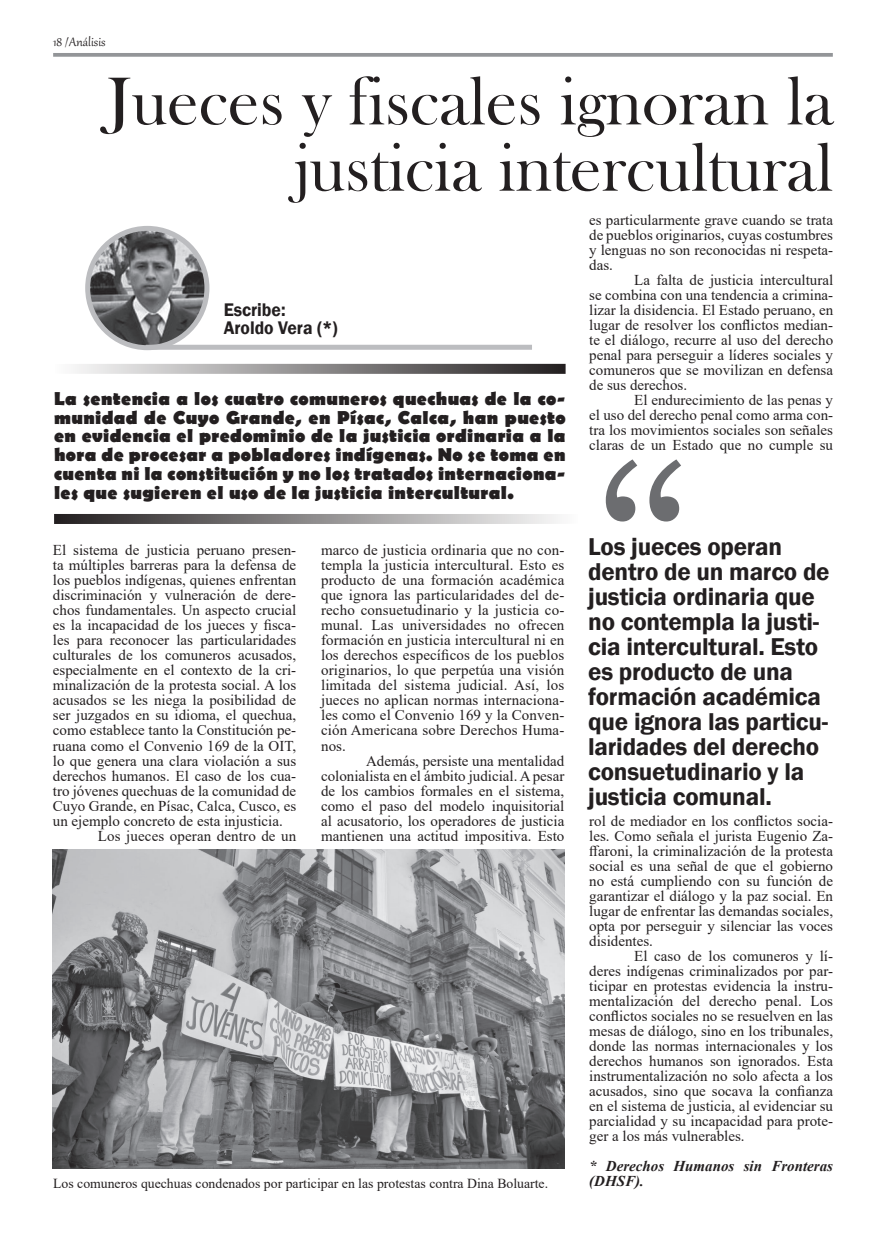
<style>
.page{position:relative;width:886px;height:1241px;background:#fff}
.page>*{position:absolute;margin:0;border:0;box-sizing:border-box;transform-origin:0 0}
.t1{font:208.75px "Century Schlbk Cyrillic BT";color:#6c6d70}
.t2{font:70px/66.2px "Bask Old Face";color:#231f20;text-align:right}
.t3{font:600 25px/25px "Franklin Gothic";letter-spacing:-.01em;color:#231f20}
.t4{font:700 18.75px/18.8px "Berlin Sans FB";letter-spacing:.02em;color:#231f20;text-align:justify}
.t5{font:600 18.75px "Franklin Gothic";color:#231f20;scale:.94 1}
.t6{font:15px/15px "Times New Roman";color:#231f20;text-align:justify}
.t7{font:italic 700 15px/15px "Times New Roman";color:#231f20}
.t8{font:15px "Gabriola";color:#231f20}
.t9{font:13.75px "Times New Roman";color:#231f20}
</style>
<div class="page">
<svg style="left:53px;top:53px;width:780px;height:4px;background:#9a9c9e"></svg>
<img style="left:53px;top:849px;width:511px;height:319px">
<img style="left:88px;top:228px;width:119px;height:119px;border-radius:60px">
<div style="left:85px;top:226px;width:124px;height:124px;border:5px solid #bcbdc0;border-radius:50%"></div>
<div style="left:146px;top:345px;width:386px;height:5px;background:#bcbdc0"></div>
<svg style="left:54px;top:514px;width:504px;height:10px;background:#8b8989"></svg>
<svg style="left:75px;top:364px;width:490px;height:10px;background:#8d8b8b"></svg>
<p class="t8" style="left:53px;top:32px;width:54px">18 /Análisis</p>
<p class="t2" style="left:108px;top:70px;width:727px">Jueces y fiscales ignoran la justicia intercultural</p>
<p class="t5" style="left:224px;top:297px;width:67px">Escribe:</p>
<p class="t5" style="left:224px;top:316px;width:123px">Aroldo Vera (*)</p>
<p class="t4" style="left:54px;top:390px;width:513px">La sentencia a los cuatro comuneros quechuas de la co&shy;munidad de Cuyo Grande, en Písac, Calca, han puesto en evidencia el predominio de la justicia ordinaria a la hora de procesar a pobladores indígenas. No se toma en cuenta ni la constitución y no los tratados internaciona&shy;les que sugieren el uso de la justicia intercultural.</p>
<p class="t6" style="left:53px;top:542px;width:245px">El sistema de justicia peruano presen&shy;ta múltiples barreras para la defensa de los pueblos indígenas, quienes enfrentan discriminación y vulneración de dere&shy;chos fundamentales. Un aspecto crucial es la incapacidad de los jueces y fisca&shy;les para reconocer las particularidades culturales de los comuneros acusados, especialmente en el contexto de la cri&shy;minalización de la protesta social. A los acusados se les niega la posibilidad de ser juzgados en su idioma, el quechua, como establece tanto la Constitución pe&shy;ruana como el Convenio 169 de la OIT, lo que genera una clara violación a sus derechos humanos. El caso de los cua&shy;tro jóvenes quechuas de la comunidad de Cuyo Grande, en Písac, Calca, Cusco, es un ejemplo concreto de esta injusticia.</p>
<p class="t6" style="left:98px;top:827px;width:200px">Los jueces operan dentro de un</p>
<p class="t6" style="left:321px;top:542px;width:245px">marco de justicia ordinaria que no con&shy;templa la justicia intercultural. Esto es producto de una formación académica que ignora las particularidades del de&shy;recho consuetudinario y la justicia co&shy;munal. Las universidades no ofrecen formación en justicia intercultural ni en los derechos específicos de los pueblos originarios, lo que perpetúa una visión limitada del sistema judicial. Así, los jueces no aplican normas internaciona&shy;les como el Convenio 169 y la Conven&shy;ción Americana sobre Derechos Huma&shy;nos.</p>
<p class="t6" style="left:321px;top:752px;width:245px;text-indent:45px">Además, persiste una mentalidad colonialista en el ámbito judicial. A pesar de los cambios formales en el sistema, como el paso del modelo inquisitorial al acusatorio, los operadores de justicia mantienen una actitud impositiva. Esto</p>
<p class="t9" style="left:53px;top:1173px;width:496px">Los comuneros quechuas condenados por participar en las protestas contra Dina Boluarte.</p>
<p class="t6" style="left:589px;top:212px;width:245px">es particularmente grave cuando se trata de pueblos originarios, cuyas costumbres y lenguas no son reconocidas ni respeta&shy;das.</p>
<p class="t6" style="left:589px;top:272px;width:245px;text-indent:45px">La falta de justicia intercultural se combina con una tendencia a crimina&shy;lizar la disidencia. El Estado peruano, en lugar de resolver los conflictos median&shy;te el diálogo, recurre al uso del derecho penal para perseguir a líderes sociales y comuneros que se movilizan en defensa de sus derechos.</p>
<p class="t6" style="left:589px;top:392px;width:245px;text-indent:45px">El endurecimiento de las penas y el uso del derecho penal como arma con&shy;tra los movimientos sociales son señales claras de un Estado que no cumple su</p>
<p class="t1" style="left:590px;top:411px;width:107px">“</p>
<p class="t3" style="left:588px;top:534px;width:243px">Los jueces operan dentro de un marco de justicia ordinaria que no contempla la justi&shy;cia intercultural. Esto es producto de una formación académica que ignora las particu&shy;laridades del derecho consuetudinario y la justicia comunal.</p>
<p class="t6" style="left:589px;top:812px;width:245px">rol de mediador en los conflictos socia&shy;les. Como señala el jurista Eugenio Za&shy;ffaroni, la criminalización de la protesta social es una señal de que el gobierno no está cumpliendo con su función de garantizar el diálogo y la paz social. En lugar de enfrentar las demandas sociales, opta por perseguir y silenciar las voces disidentes.</p>
<p class="t6" style="left:589px;top:947px;width:245px;text-indent:45px">El caso de los comuneros y lí&shy;deres indígenas criminalizados por par&shy;ticipar en protestas evidencia la instru&shy;mentalización del derecho penal. Los conflictos sociales no se resuelven en las mesas de diálogo, sino en los tribunales, donde las normas internacionales y los derechos humanos son ignorados. Esta instrumentalización no solo afecta a los acusados, sino que socava la confianza en el sistema de justicia, al evidenciar su parcialidad y su incapacidad para prote&shy;ger a los más vulnerables.</p>
<p class="t7" style="left:589px;top:1157px;width:245px">* Derechos Humanos sin Fronteras (DHSF).</p>
</div>
